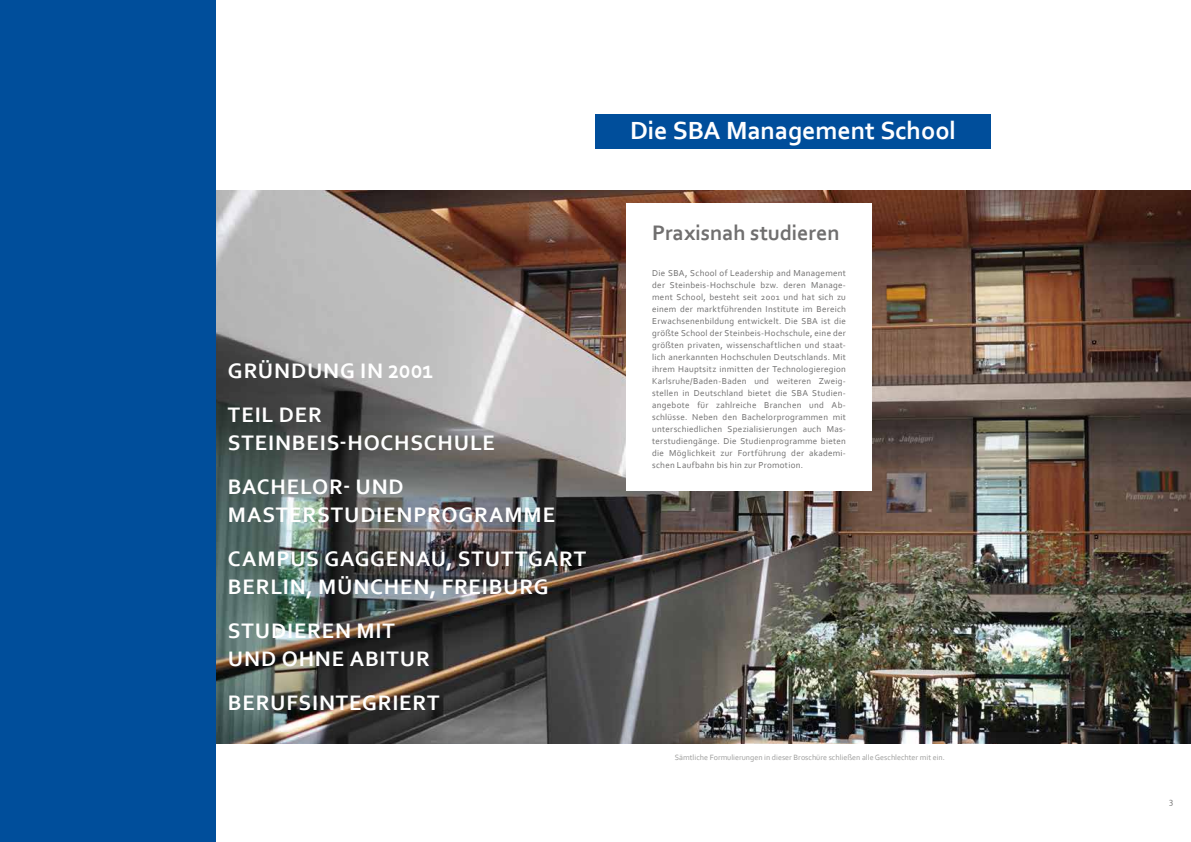
<style>
.page{position:relative;width:1191px;height:842px;background:#fff}
.page>*{position:absolute;margin:0;border:0;box-sizing:border-box;transform-origin:0 0}
.t1{font:700 26px "Corbel";letter-spacing:-.005em;color:#fff}
.t2{font:700 22px/44px "Corbel";letter-spacing:.04em;color:#fff}
.t3{font:700 22px "Corbel";color:#706f6f}
.t4{font:9px/12px "Corbel";letter-spacing:.03em;color:#706f6f;text-align:justify}
.t5{font:8px "Corbel";color:#9d9d9c}
.s1{font-size:26.2px}
</style>
<div class="page">
<img style="left:215px;top:191px;width:976px;height:552px">
<div style="left:626px;top:203px;width:246px;height:287px;background:#fff"></div>
<div style="left:595px;top:114px;width:396px;height:34px;background:#004e9b"></div>
<div style="left:0;top:0;width:215px;height:842px;background:#004e9b"></div>
<h2 class="t2" style="left:228px;top:348px;width:207px">GRÜNDUNG IN <span class="s1">2001<br></span>TEIL DER</h2>
<h2 class="t2" style="left:228px;top:420px;width:268px">STEINBEIS-HOCHSCHULE<br>BACHELOR- UND</h2>
<h2 class="t2" style="left:228px;top:492px;width:360px">MASTERSTUDIENPROGRAMME<br>CAMPUS GAGGENAU, STUTTGART</h2>
<h2 class="t2" style="left:228px;top:564px;width:322px">BERLIN, MÜNCHEN, FREIBURG<br>STUDIEREN MIT</h2>
<h2 class="t2" style="left:228px;top:636px;width:213px">UND OHNE ABITUR<br>BERUFSINTEGRIERT</h2>
<h1 class="t1" style="left:630px;top:114px;width:328px">Die SBA Management School</h1>
<h2 class="t3" style="left:652px;top:219px;width:189px">Praxisnah studieren</h2>
<p class="t4" style="left:652px;top:267px;width:195px">Die SBA, School of Leadership and Management der Steinbeis-Hochschule bzw. deren Manage&shy;ment School, besteht seit 2001 und hat sich zu einem der marktführenden Institute im Bereich Erwachsenenbildung entwickelt. Die SBA ist die größte School der Steinbeis-Hochschule, eine der größten privaten, wissenschaftlichen und staat&shy;lich anerkannten Hochschulen Deutschlands. Mit ihrem Hauptsitz inmitten der Technologieregion Karlsruhe/Baden-Baden und weiteren Zweig&shy;stellen in Deutschland bietet die SBA Studien&shy;angebote für zahlreiche Branchen und Ab&shy;schlüsse. Neben den Bachelorprogrammen mit unterschiedlichen Spezialisierungen auch Mas&shy;terstudiengänge. Die Studienprogramme bieten die Möglichkeit zur Fortführung der akademi&shy;schen Laufbahn bis hin zur Promotion.</p>
<p class="t5" style="left:675px;top:752px;width:271px">Sämtliche Formulierungen in dieser Broschüre schließen alle Geschlechter mit ein.</p>
<p class="t4" style="left:1169px;top:795px;width:6px">3</p>
</div>
